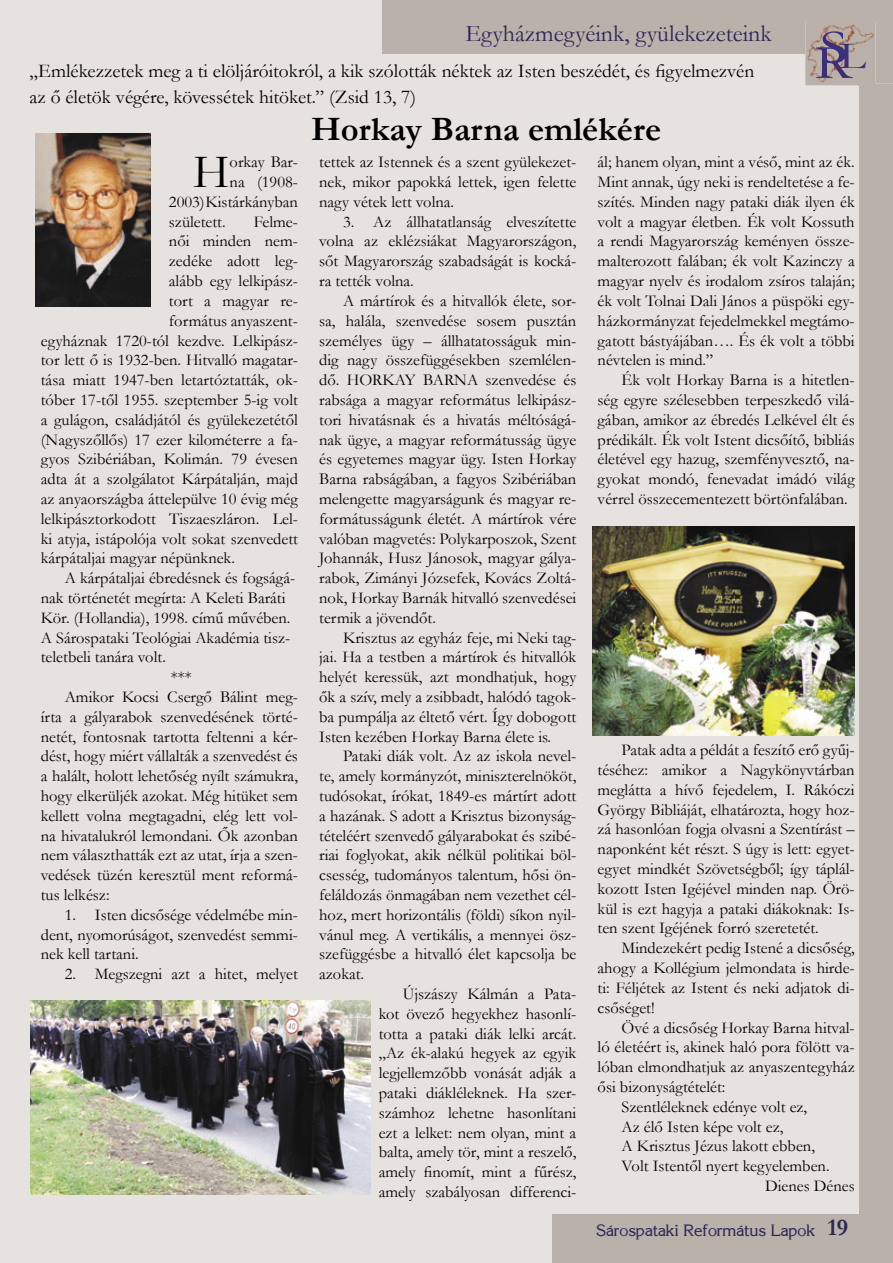
<style>
.page{position:relative;width:893px;height:1263px;background:#fff}
.page>*{position:absolute;margin:0;border:0;box-sizing:border-box;transform-origin:0 0}
.t1{font:48.45px "Garamond";color:#3c2e79;scale:1.23 1}
.t2{font:48.3px "Garamond";color:#000}
.t3{font:700 34.5px "Garamond";color:#000}
.t4{font:24px "Garamond";color:#2a2655}
.t5{font:700 24px "Garamond";color:#2a2655}
.t6{font:19.5px/25.5px "Garamond";color:#000}
.t7{font:16.5px/19.8px "Garamond";color:#000;text-align:justify}
.t8{font:15px "Korinthia";color:#2a2655}
.s1{font-size:38.7px}
</style>
<div class="page">
<div style="left:0;top:0;width:805px;height:1263px;background:#e6e2df"></div>
<div style="left:383px;top:0;width:422px;height:54px;background:#b9b1aa"></div>
<div style="left:553px;top:1214px;width:340px;height:49px;background:#b9b1aa"></div>
<svg style="left:805px;top:0;width:88px;height:1214px;background:#d1cbc6"></svg>
<img style="left:805px;top:85px;width:54px;height:1px">
<img style="left:805px;top:22px;width:70px;height:63px">
<img style="left:859px;top:83px;width:16px;height:3px">
<img style="left:35px;top:134px;width:116px;height:172px">
<img style="left:31px;top:1000px;width:339px;height:194px">
<img style="left:592px;top:526px;width:262px;height:209px">
<h3 class="t4" style="left:466px;top:17px;width:308px">Egyházmegyéink, gyülekezeteink</h3>
<h1 class="t1" style="left:815px;top:22px;width:43px">RS <span class="s1">L</span></h1>
<p class="t6" style="left:30px;top:58px;width:726px">„Emlékezzetek meg a ti elöljáróitokról, a kik szólották néktek az Isten beszédét, és figyelmezvén az ő életök végére, kövessétek hitöket.” (Zsid 13, 7)</p>
<h2 class="t2" style="left:193px;top:139px;width:38px">H</h2>
<p class="t7" style="left:230px;top:152px;width:70px">orkay Bar-</p>
<p class="t7" style="left:230px;top:172px;width:70px">na (1908-</p>
<p class="t7" style="left:169px;top:191px;width:130px">2003) Kistárkányban</p>
<p class="t7" style="left:169px;top:211px;width:58px">született.</p>
<p class="t7" style="left:254px;top:211px;width:45px">Felme-</p>
<p class="t7" style="left:169px;top:231px;width:131px">női minden nem-</p>
<p class="t7" style="left:169px;top:251px;width:131px">zedéke adott leg-</p>
<p class="t7" style="left:169px;top:271px;width:130px">alább egy lelkipász-</p>
<p class="t7" style="left:169px;top:290px;width:130px">tort a magyar re-</p>
<p class="t7" style="left:169px;top:310px;width:131px">formátus anyaszent-</p>
<p class="t7" style="left:41px;top:330px;width:259px">egyháznak 1720-tól kezdve. Lelkipász-</p>
<p class="t7" style="left:41px;top:350px;width:259px">tor lett ő is 1932-ben. Hitvalló magatar-</p>
<p class="t7" style="left:41px;top:370px;width:259px">tása miatt 1947-ben letartóztatták, ok-</p>
<p class="t7" style="left:41px;top:389px;width:259px">tóber 17-től 1955. szeptember 5-ig volt</p>
<p class="t7" style="left:41px;top:409px;width:259px">a gulágon, családjától és gyülekezetétől</p>
<p class="t7" style="left:41px;top:429px;width:259px">(Nagyszőllős) 17 ezer kilométerre a fa-</p>
<p class="t7" style="left:41px;top:449px;width:259px">gyos Szibériában, Kolimán. 79 évesen</p>
<p class="t7" style="left:41px;top:469px;width:259px">adta át a szolgálatot Kárpátalján, majd</p>
<p class="t7" style="left:41px;top:488px;width:259px">az anyaországba áttelepülve 10 évig még</p>
<p class="t7" style="left:41px;top:508px;width:259px">lelkipásztorkodott Tiszaeszláron. Lel-</p>
<p class="t7" style="left:41px;top:528px;width:259px">ki atyja, istápolója volt sokat szenvedett</p>
<p class="t7" style="left:41px;top:548px;width:196px">kárpátaljai magyar népünknek.</p>
<p class="t7" style="left:65px;top:568px;width:232px">A kárpátaljai ébredésnek és fogságá-</p>
<p class="t7" style="left:41px;top:587px;width:246px">nak történetét megírta: A Keleti Baráti</p>
<p class="t7" style="left:41px;top:607px;width:251px">Kör. (Hollandia), 1998. című művében.</p>
<p class="t7" style="left:41px;top:627px;width:251px">A Sárospataki Teológiai Akadémia tisz-</p>
<p class="t7" style="left:41px;top:647px;width:127px">teletbeli tanára volt.</p>
<p class="t7" style="left:171px;top:667px;width:23px">***</p>
<p class="t7" style="left:65px;top:686px;width:235px">Amikor Kocsi Csergő Bálint meg-</p>
<p class="t7" style="left:41px;top:706px;width:259px">írta a gályarabok szenvedésének törté-</p>
<p class="t7" style="left:41px;top:726px;width:259px">netét, fontosnak tartotta feltenni a kér-</p>
<p class="t7" style="left:41px;top:746px;width:259px">dést, hogy miért vállalták a szenvedést és</p>
<p class="t7" style="left:41px;top:766px;width:259px">a halált, holott lehetőség nyílt számukra,</p>
<p class="t7" style="left:41px;top:785px;width:259px">hogy elkerüljék azokat. Még hitüket sem</p>
<p class="t7" style="left:41px;top:805px;width:259px">kellett volna megtagadni, elég lett vol-</p>
<p class="t7" style="left:41px;top:825px;width:259px">na hivatalukról lemondani. Ők azonban</p>
<p class="t7" style="left:41px;top:845px;width:259px">nem választhatták ezt az utat, írja a szen-</p>
<p class="t7" style="left:41px;top:865px;width:259px">vedések tüzén keresztül ment reformá-</p>
<p class="t7" style="left:41px;top:884px;width:70px">tus lelkész:</p>
<p class="t7" style="left:41px;top:904px;width:259px;text-indent:24px">1. Isten dicsősége védelmébe min&shy;dent, nyomorúságot, szenvedést semmi&shy;nek kell tartani.</p>
<p class="t7" style="left:65px;top:964px;width:235px">2. Megszegni azt a hitet, melyet</p>
<h3 class="t3" style="left:311px;top:105px;width:352px">Horkay Barna emlékére</h3>
<p class="t7" style="left:319px;top:152px;width:259px">tettek az Istennek és a szent gyülekezet&shy;nek, mikor papokká lettek, igen felette nagy vétek lett volna.</p>
<p class="t7" style="left:319px;top:211px;width:259px;text-indent:24px">3. Az állhatatlanság elveszítette volna az eklézsiákat Magyarországon, sőt Magyarország szabadságát is kocká&shy;ra tették volna.</p>
<p class="t7" style="left:319px;top:290px;width:259px;text-indent:24px">A mártírok és a hitvallók élete, sor&shy;sa, halála, szenvedése sosem pusztán személyes ügy – állhatatosságuk min&shy;dig nagy összefüggésekben szemlélen&shy;dő. HORKAY BARNA szenvedése és rabsága a magyar református lelkipász&shy;tori hivatásnak és a hivatás méltóságá&shy;nak ügye, a magyar reformátusság ügye és egyetemes magyar ügy. Isten Horkay Barna rabságában, a fagyos Szibériában melengette magyarságunk és magyar re&shy;formátusságunk életét. A mártírok vére valóban magvetés: Polykarposzok, Szent Johannák, Husz Jánosok, magyar gálya&shy;rabok, Zimányi Józsefek, Kovács Zoltá&shy;nok, Horkay Barnák hitvalló szenvedései termik a jövendőt.</p>
<p class="t7" style="left:319px;top:627px;width:259px;text-indent:24px">Krisztus az egyház feje, mi Neki tag&shy;jai. Ha a testben a mártírok és hitvallók helyét keressük, azt mondhatjuk, hogy ők a szív, mely a zsibbadt, halódó tagok&shy;ba pumpálja az éltető vért. Így dobogott Isten kezében Horkay Barna élete is.</p>
<p class="t7" style="left:343px;top:746px;width:235px">Pataki diák volt. Az az iskola nevel-</p>
<p class="t7" style="left:319px;top:766px;width:259px">te, amely kormányzót, miniszterelnököt,</p>
<p class="t7" style="left:319px;top:785px;width:259px">tudósokat, írókat, 1849-es mártírt adott</p>
<p class="t7" style="left:319px;top:805px;width:259px">a hazának. S adott a Krisztus bizonyság-</p>
<p class="t7" style="left:319px;top:825px;width:259px">tételéért szenvedő gályarabokat és szibé-</p>
<p class="t7" style="left:319px;top:845px;width:259px">riai foglyokat, akik nélkül politikai böl-</p>
<p class="t7" style="left:319px;top:865px;width:259px">csesség, tudományos talentum, hősi ön-</p>
<p class="t7" style="left:319px;top:884px;width:259px">feláldozás önmagában nem vezethet cél-</p>
<p class="t7" style="left:319px;top:904px;width:259px">hoz, mert horizontális (földi) síkon nyil-</p>
<p class="t7" style="left:319px;top:924px;width:259px">vánul meg. A vertikális, a mennyei ösz-</p>
<p class="t7" style="left:319px;top:944px;width:259px">szefüggésbe a hitvalló élet kapcsolja be</p>
<p class="t7" style="left:319px;top:964px;width:47px">azokat.</p>
<p class="t7" style="left:403px;top:983px;width:175px">Újszászy Kálmán a Pata-</p>
<p class="t7" style="left:379px;top:1003px;width:199px">kot övező hegyekhez hasonlí-</p>
<p class="t7" style="left:379px;top:1023px;width:199px">totta a pataki diák lelki arcát.</p>
<p class="t7" style="left:379px;top:1043px;width:199px">„Az ék-alakú hegyek az egyik</p>
<p class="t7" style="left:379px;top:1063px;width:199px">legjellemzőbb vonását adják a</p>
<p class="t7" style="left:379px;top:1082px;width:199px">pataki diákléleknek. Ha szer-</p>
<p class="t7" style="left:379px;top:1102px;width:199px">számhoz lehetne hasonlítani</p>
<p class="t7" style="left:379px;top:1122px;width:199px">ezt a lelket: nem olyan, mint a</p>
<p class="t7" style="left:379px;top:1142px;width:199px">balta, amely tör, mint a reszelő,</p>
<p class="t7" style="left:379px;top:1162px;width:199px">amely finomít, mint a fűrész,</p>
<p class="t7" style="left:379px;top:1181px;width:199px">amely szabályosan differenci-</p>
<p class="t7" style="left:598px;top:152px;width:259px">ál; hanem olyan, mint a véső, mint az ék.<br>Mint annak, úgy neki is rendeltetése a fe&shy;szítés. Minden nagy pataki diák ilyen ék volt a magyar életben. Ék volt Kossuth a rendi Magyarország keményen össze&shy;malterozott falában; ék volt Kazinczy a magyar nyelv és irodalom zsíros talaján; ék volt Tolnai Dali János a püspöki egy&shy;házkormányzat fejedelmekkel megtámo&shy;gatott bástyájában…. És ék volt a többi névtelen is mind.”</p>
<p class="t7" style="left:598px;top:370px;width:259px;text-indent:24px">Ék volt Horkay Barna is a hitetlen&shy;ség egyre szélesebben terpeszkedő vilá&shy;gában, amikor az ébredés Lelkével élt és prédikált. Ék volt Istent dicsőítő, bibliás életével egy hazug, szemfényvesztő, na&shy;gyokat mondó, fenevadat imádó világ vérrel összecementezett börtönfalában.</p>
<p class="t7" style="left:598px;top:740px;width:259px;text-indent:24px">Patak adta a példát a feszítő erő gyűj&shy;téséhez: amikor a Nagykönyvtárban meglátta a hívő fejedelem, I. Rákóczi György Bibliáját, elhatározta, hogy hoz&shy;zá hasonlóan fogja olvasni a Szentírást – naponként két részt. S úgy is lett: egyet&shy;egyet mindkét Szövetségből; így táplál&shy;kozott Isten Igéjével minden nap. Örö&shy;kül is ezt hagyja a pataki diákoknak: Is&shy;ten szent Igéjének forró szeretetét.</p>
<p class="t7" style="left:598px;top:938px;width:259px;text-indent:24px">Mindezekért pedig Istené a dicsőség, ahogy a Kollégium jelmondata is hirde&shy;ti: Féljétek az Istent és neki adjatok di&shy;csőséget!</p>
<p class="t7" style="left:622px;top:1017px;width:235px">Övé a dicsőség Horkay Barna hitval-</p>
<p class="t7" style="left:598px;top:1037px;width:259px">ló életéért is, akinek haló pora fölött va-</p>
<p class="t7" style="left:598px;top:1056px;width:259px">lóban elmondhatjuk az anyaszentegyház</p>
<p class="t7" style="left:598px;top:1076px;width:129px">ősi bizonyságtételét:</p>
<p class="t7" style="left:622px;top:1096px;width:187px">Szentléleknek edénye volt ez,</p>
<p class="t7" style="left:622px;top:1116px;width:163px">Az élő Isten képe volt ez,</p>
<p class="t7" style="left:622px;top:1136px;width:195px">A Krisztus Jézus lakott ebben,</p>
<p class="t7" style="left:622px;top:1155px;width:210px">Volt Istentől nyert kegyelemben.</p>
<p class="t7" style="left:765px;top:1175px;width:91px">Dienes Dénes</p>
<p class="t8" style="left:596px;top:1220px;width:221px">Sárospataki Református Lapok</p>
<h3 class="t5" style="left:827px;top:1211px;width:22px">19</h3>
</div>
